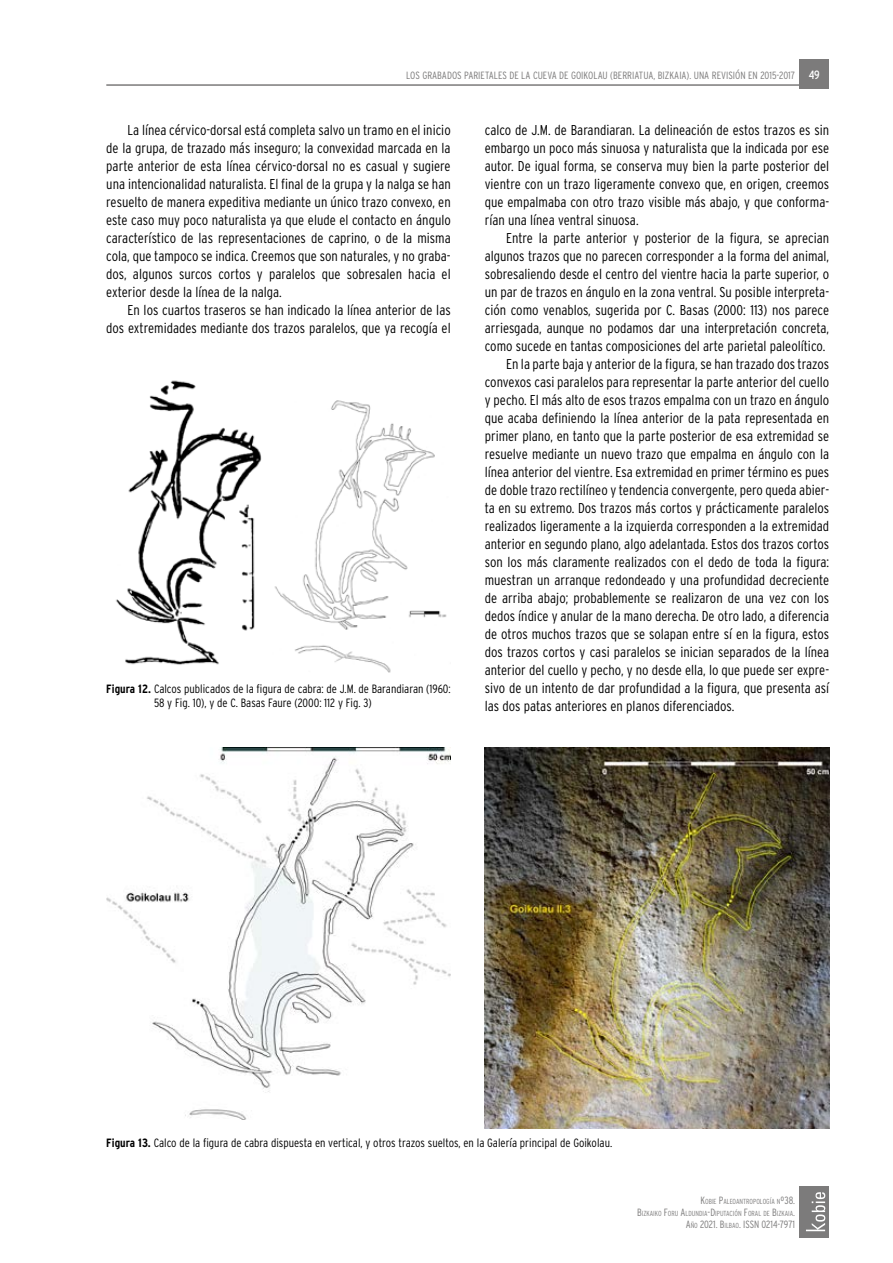
<style>
.page{position:relative;width:893px;height:1263px;background:#fff}
.page>*{position:absolute;margin:0;border:0;box-sizing:border-box;transform-origin:0 0}
.t1{font:300 14.25px/18px "Interstate Condensed";color:#000;text-align:justify}
.t2{font:300 12px/13.5px "Interstate Condensed";color:#000}
.t3{font:300 10.5px "Interstate Condensed";color:#7c7b7b}
.t4{font:300 10.5px "Interstate Condensed";letter-spacing:-.01em;color:#7c7b7b}
.t5{font:300 7.35px/12px "Interstate Condensed";color:#7c7b7b;text-align:right}
.s1{font-weight:400;font-size:12px;color:#fff}
.s2{font-weight:700}
.s3{font-size:10.5px}
.s4{font-size:7.35px}
</style>
<div class="page">
<div style="left:799px;top:60px;width:30px;height:29px;background:#7c7b7b"></div>
<hr style="left:106px;top:84px;width:693px;height:2px;background:#7c7b7b">
<div style="left:799px;top:1186px;width:30px;height:51px;background:#7c7b7b"></div>
<svg style="left:806px;top:1192px;width:19px;height:39px"></svg>
<img style="left:116px;top:380px;width:331px;height:293px">
<img style="left:106px;top:747px;width:345px;height:373px">
<img style="left:485px;top:747px;width:344px;height:381px">
<p class="t3" style="left:406px;top:69px;width:415px">LOS GRABADOS PARIETALES DE LA CUEVA DE GOIKOLAU (BERRIATUA, BIZKAIA). UNA REVISIÓN EN 2015-2017 <span class="s1">49</span></p>
<p class="t1" style="left:106px;top:121px;width:346px;text-indent:21px">La línea cérvico-dorsal está completa salvo un tramo en el inicio de la grupa, de trazado más inseguro; la convexidad marcada en la parte anterior de esta línea cérvico-dorsal no es casual y sugiere una intencionalidad naturalista. El final de la grupa y la nalga se han resuelto de manera expeditiva mediante un único trazo convexo, en este caso muy poco naturalista ya que elude el contacto en ángulo característico de las representaciones de caprino, o de la misma cola, que tampoco se indica. Creemos que son naturales, y no graba&shy;dos, algunos surcos cortos y paralelos que sobresalen hacia el exterior desde la línea de la nalga.</p>
<p class="t1" style="left:106px;top:301px;width:346px;text-align:right">En los cuartos traseros se han indicado la línea anterior de las dos extremidades mediante dos trazos paralelos, que ya recogía el</p>
<p class="t2" style="left:154px;top:682px;width:298px;text-indent:-48px"><span class="s2">Figura 12.</span> Calcos publicados de la figura de cabra: de J.M. de Barandiaran (1960:<br>58 y Fig. 10), y de C. Basas Faure (2000: 112 y Fig. 3)</p>
<p class="t1" style="left:485px;top:121px;width:346px">calco de J.M. de Barandiaran. La delineación de estos trazos es sin embargo un poco más sinuosa y naturalista que la indicada por ese autor. De igual forma, se conserva muy bien la parte posterior del vientre con un trazo ligeramente convexo que, en origen, creemos que empalmaba con otro trazo visible más abajo, y que conforma&shy;rían una línea ventral sinuosa.</p>
<p class="t1" style="left:506px;top:229px;width:325px">Entre la parte anterior y posterior de la figura, se aprecian</p>
<p class="t1" style="left:485px;top:247px;width:346px">algunos trazos que no parecen corresponder a la forma del animal,</p>
<p class="t1" style="left:485px;top:265px;width:346px">sobresaliendo desde el centro del vientre hacia la parte superior, o</p>
<p class="t1" style="left:485px;top:283px;width:346px">un par de trazos en ángulo en la zona ventral. Su posible interpreta-</p>
<p class="t1" style="left:485px;top:301px;width:346px">ción como venablos, sugerida por C. Basas (2000: 113) nos parece</p>
<p class="t1" style="left:485px;top:319px;width:346px">arriesgada, aunque no podamos dar una interpretación concreta,</p>
<p class="t1" style="left:485px;top:337px;width:342px">como sucede en tantas composiciones del arte parietal paleolítico.</p>
<p class="t1" style="left:506px;top:355px;width:325px">En la parte baja y anterior de la figura, se han trazado dos trazos</p>
<p class="t1" style="left:485px;top:373px;width:346px">convexos casi paralelos para representar la parte anterior del cuello</p>
<p class="t1" style="left:485px;top:391px;width:346px">y pecho. El más alto de esos trazos empalma con un trazo en ángulo</p>
<p class="t1" style="left:485px;top:409px;width:346px">que acaba definiendo la línea anterior de la pata representada en</p>
<p class="t1" style="left:485px;top:427px;width:346px">primer plano, en tanto que la parte posterior de esa extremidad se</p>
<p class="t1" style="left:485px;top:445px;width:346px">resuelve mediante un nuevo trazo que empalma en ángulo con la</p>
<p class="t1" style="left:485px;top:463px;width:346px">línea anterior del vientre. Esa extremidad en primer término es pues</p>
<p class="t1" style="left:485px;top:481px;width:346px">de doble trazo rectilíneo y tendencia convergente, pero queda abier-</p>
<p class="t1" style="left:485px;top:499px;width:346px">ta en su extremo. Dos trazos más cortos y prácticamente paralelos</p>
<p class="t1" style="left:485px;top:517px;width:346px">realizados ligeramente a la izquierda corresponden a la extremidad</p>
<p class="t1" style="left:485px;top:535px;width:346px">anterior en segundo plano, algo adelantada. Estos dos trazos cortos</p>
<p class="t1" style="left:485px;top:553px;width:346px">son los más claramente realizados con el dedo de toda la figura:</p>
<p class="t1" style="left:485px;top:571px;width:346px">muestran un arranque redondeado y una profundidad decreciente</p>
<p class="t1" style="left:485px;top:589px;width:346px">de arriba abajo; probablemente se realizaron de una vez con los</p>
<p class="t1" style="left:485px;top:607px;width:346px">dedos índice y anular de la mano derecha. De otro lado, a diferencia</p>
<p class="t1" style="left:485px;top:625px;width:346px">de otros muchos trazos que se solapan entre sí en la figura, estos</p>
<p class="t1" style="left:485px;top:643px;width:346px">dos trazos cortos y casi paralelos se inician separados de la línea</p>
<p class="t1" style="left:485px;top:661px;width:346px">anterior del cuello y pecho, y no desde ella, lo que puede ser expre-</p>
<p class="t1" style="left:485px;top:679px;width:346px">sivo de un intento de dar profundidad a la figura, que presenta así</p>
<p class="t1" style="left:485px;top:697px;width:251px">las dos patas anteriores en planos diferenciados.</p>
<p class="t2" style="left:106px;top:1135px;width:507px"><span class="s2">Figura 13.</span> Calco de la figura de cabra dispuesta en vertical, y otros trazos sueltos, en la Galería principal de Goikolau.</p>
<p class="t5" style="left:637px;top:1196px;width:160px"><span class="s3">K</span>OBIE <span class="s3">P</span>ALEOANTROPOLOGÍA N<span class="s3">º38.<br>B</span>IZKAIKO <span class="s3">F</span>ORU <span class="s3">A</span>LDUNDIA<span class="s3">-D</span>IPUTACIÓN <span class="s3">F</span>ORAL DE <span class="s3">B</span>IZKAIA<span class="s3">.</span></p>
<p class="t4" style="left:686px;top:1219px;width:111px">A<span class="s4">ÑO</span> 2021. B <span class="s4">ILBAO</span>. ISSN 0214-7971</p>
</div>
